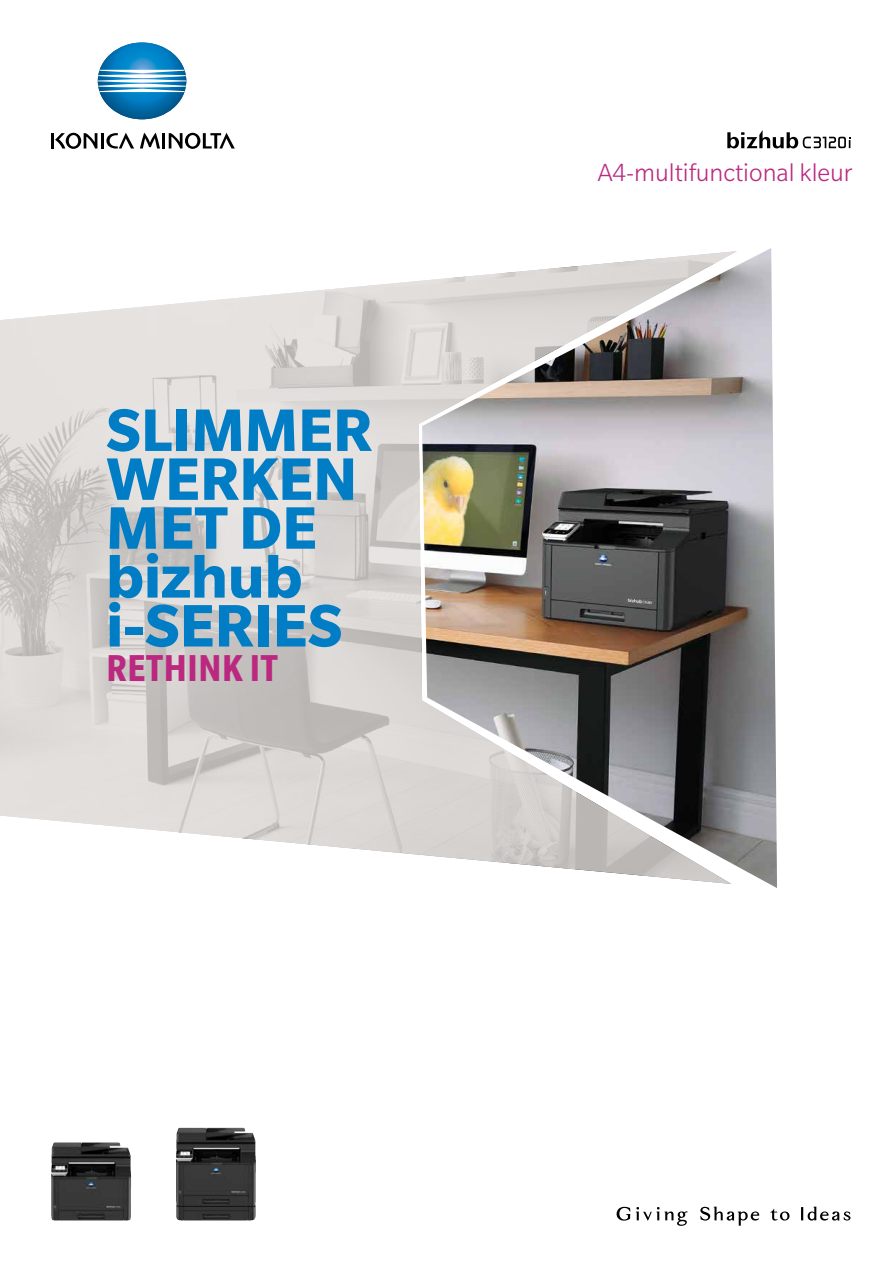
<style>
.page{position:relative;width:893px;height:1263px;background:#fff}
.page>*{position:absolute;margin:0;border:0;box-sizing:border-box;transform-origin:0 0}
.t1{font:700 65.25px/48.9px "Slate Pro";color:#007dc5}
.t2{font:700 condensed 40.8px "Slate Pro";letter-spacing:.015em;color:#ba297f}
.t3{font:300 27px "Slate Pro";color:#ba297f}
</style>
<div class="page">
<img style="left:737px;top:248px;width:40px;height:640px">
<svg style="left:0;top:251px;width:737px;height:633px"></svg>
<div style="left:60px;top:360px;width:360px;height:373px;background:#fff;opacity:.1"></div>
<svg style="left:727px;top:130px;width:123px;height:18px"></svg>
<svg style="left:700px;top:1206px;width:59px;height:20px"></svg>
<svg style="left:801px;top:1206px;width:49px;height:14px"></svg>
<svg style="left:617px;top:1207px;width:13px;height:13px"></svg>
<svg style="left:636px;top:1207px;width:51px;height:19px"></svg>
<svg style="left:770px;top:1209px;width:20px;height:11px"></svg>
<svg style="left:98px;top:43px;width:88px;height:76px"></svg>
<hr style="left:51px;top:133px;width:3px;height:15px;background:#000">
<hr style="left:101px;top:133px;width:3px;height:15px;background:#000">
<hr style="left:162px;top:133px;width:3px;height:15px;background:#000">
<svg style="left:106px;top:133px;width:28px;height:16px"></svg>
<svg style="left:55px;top:133px;width:42px;height:16px"></svg>
<svg style="left:169px;top:133px;width:66px;height:16px"></svg>
<svg style="left:140px;top:133px;width:20px;height:15px"></svg>
<img style="left:51px;top:1142px;width:80px;height:78px">
<img style="left:176px;top:1127px;width:80px;height:93px">
<p class="t1" style="left:106px;top:405px;width:268px">SLIMMER<br>WERKEN<br>MET DE bizhub i-SERIES</p>
<p class="t2" style="left:106px;top:646px;width:173px">RETHINK IT</p>
<p class="t3" style="left:598px;top:159px;width:256px">A4-multifunctional kleur</p>
</div>
